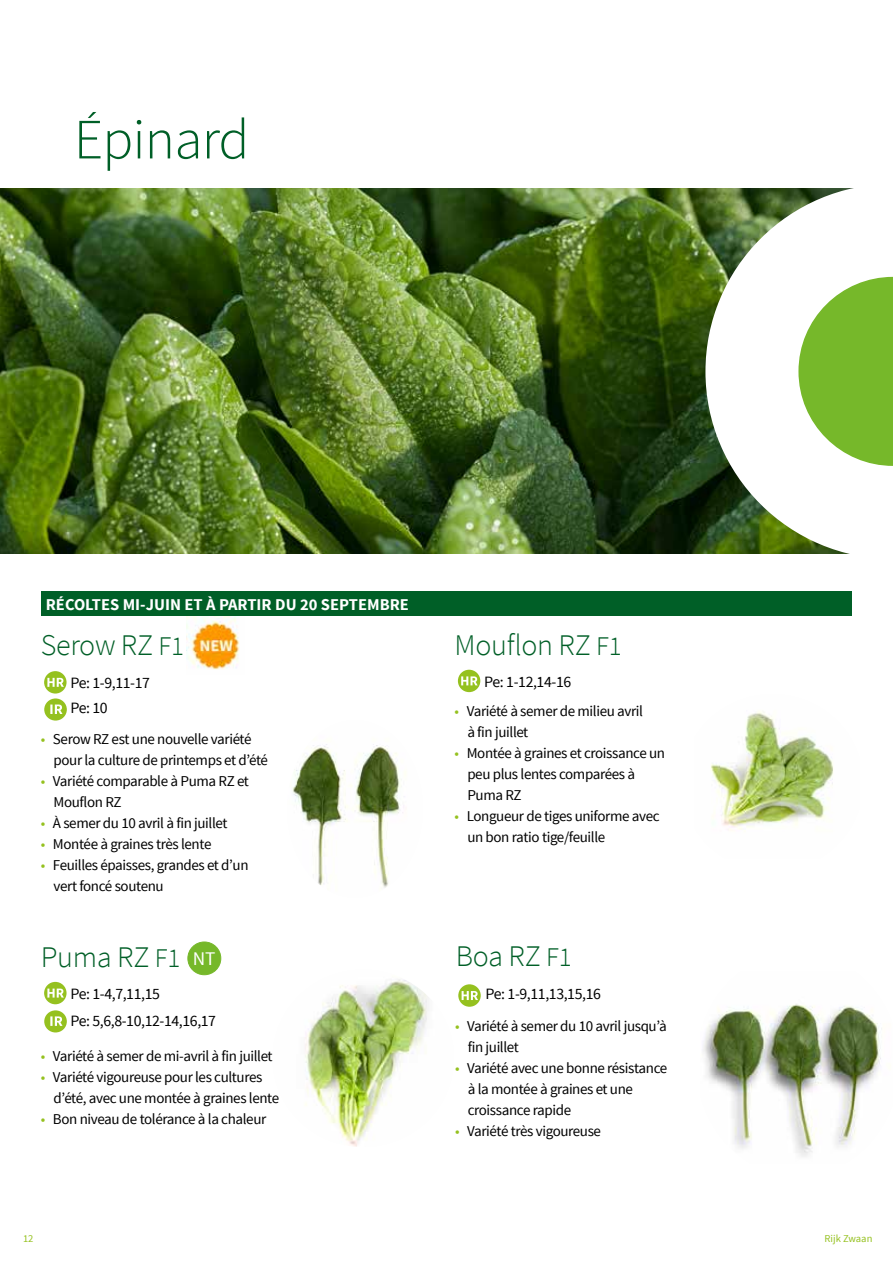
<style>
.page{position:relative;width:893px;height:1263px;background:#fff}
.page>*{position:absolute;margin:0;border:0;box-sizing:border-box;transform-origin:0 0}
.t1{font:300 57px "Source Sans Pro";letter-spacing:-.015em;color:#005f27}
.t2{font:300 30px "Source Sans Pro";letter-spacing:-.01em;color:#005f27}
.t3{font:19.35px "Source Sans Pro";color:#fff}
.t4{font:700 16.5px "Source Sans Pro";color:#fff}
.t5{font:15.75px/27.3px "Source Sans Pro";letter-spacing:-.025em;color:#000}
.t6{font:15px/21px "Source Sans Pro";letter-spacing:-.025em;color:#000}
.t7{font:10.5px "Source Sans Pro";color:#95c11f}
.s1{font-size:27px}
.s2{color:#95c11f}
</style>
<div class="page">
<img style="left:186px;top:617px;width:54px;height:53px">
<svg style="left:458px;top:984px;width:23px;height:23px"></svg>
<svg style="left:462px;top:991px;width:16px;height:9px"></svg>
<img style="left:0;top:188px;width:705px;height:366px">
<div style="left:42px;top:591px;width:810px;height:25px;background:#005f27"></div>
<div style="left:458px;top:670px;width:22px;height:22px;background:#95c11f;border-radius:50%"></div>
<svg style="left:461px;top:676px;width:17px;height:9px"></svg>
<div style="left:44px;top:671px;width:23px;height:22px;background:#95c11f;border-radius:50%"></div>
<svg style="left:47px;top:678px;width:17px;height:9px"></svg>
<img style="left:710px;top:711px;width:124px;height:119px">
<img style="left:292px;top:744px;width:114px;height:144px">
<img style="left:305px;top:979px;width:123px;height:168px">
<div style="left:44px;top:982px;width:23px;height:22px;background:#95c11f;border-radius:50%"></div>
<svg style="left:47px;top:988px;width:17px;height:9px"></svg>
<div style="left:44px;top:1010px;width:23px;height:22px;background:#95c11f;border-radius:50%"></div>
<svg style="left:50px;top:1016px;width:13px;height:10px"></svg>
<div style="left:44px;top:698px;width:23px;height:22px;background:#95c11f;border-radius:50%"></div>
<svg style="left:50px;top:704px;width:13px;height:10px"></svg>
<svg style="left:705px;top:188px;width:188px;height:366px"></svg>
<svg style="left:798px;top:277px;width:95px;height:189px"></svg>
<img style="left:703px;top:1004px;width:178px;height:153px">
<div style="left:188px;top:942px;width:33px;height:33px;background:#76b82a;border-radius:50%"></div>
<div style="left:188px;top:942px;width:33px;height:33px;border:1px solid #76b82a;border-radius:50%"></div>
<h1 class="t1" style="left:74px;top:105px;width:177px">Épinard</h1>
<p class="t4" style="left:46px;top:593px;width:365px">RÉCOLTES MI-JUIN ET À PARTIR DU 20 SEPTEMBRE</p>
<h2 class="t2" style="left:41px;top:627px;width:145px">Serow RZ <span class="s1">F1</span></h2>
<h2 class="t2" style="left:455px;top:626px;width:169px">Mouflon RZ <span class="s1">F1</span></h2>
<p class="t5" style="left:70px;top:669px;width:81px">Pe: 1-9,11-17</p>
<p class="t5" style="left:484px;top:668px;width:89px">Pe: 1-12,14-16</p>
<p class="t5" style="left:70px;top:694px;width:39px">Pe: 10</p>
<p class="t6" style="left:54px;top:729px;width:216px;text-indent:-13px"><span class="s2">•</span> Serow RZ est une nouvelle variété pour la culture de printemps et d’été</p>
<p class="t6" style="left:54px;top:771px;width:197px;text-indent:-13px"><span class="s2">•</span> Variété comparable à Puma RZ et<br>Mouflon RZ</p>
<p class="t6" style="left:41px;top:813px;width:188px"><span class="s2">•</span> À semer du 10 avril à fin juillet</p>
<p class="t6" style="left:41px;top:834px;width:172px"><span class="s2">•</span> Montée à graines très lente</p>
<p class="t6" style="left:54px;top:855px;width:197px;text-indent:-13px"><span class="s2">•</span> Feuilles épaisses, grandes et d’un vert foncé soutenu</p>
<p class="t6" style="left:467px;top:701px;width:177px;text-indent:-13px"><span class="s2">•</span> Variété à semer de milieu avril à fin juillet</p>
<p class="t6" style="left:467px;top:743px;width:199px;text-indent:-13px"><span class="s2">•</span> Montée à graines et croissance un peu plus lentes comparées à<br>Puma RZ</p>
<p class="t6" style="left:467px;top:806px;width:194px;text-indent:-13px"><span class="s2">•</span> Longueur de tiges uniforme avec un bon ratio tige/feuille</p>
<h2 class="t2" style="left:41px;top:938px;width:141px">Puma RZ <span class="s1">F1</span></h2>
<p class="t3" style="left:193px;top:947px;width:24px">NT</p>
<h2 class="t2" style="left:456px;top:938px;width:117px">Boa RZ <span class="s1">F1</span></h2>
<p class="t5" style="left:70px;top:980px;width:147px">Pe: 1-4,7,11,15<br>Pe: 5,6,8-10,12-14,16,17</p>
<p class="t6" style="left:41px;top:1046px;width:233px"><span class="s2">•</span> Variété à semer de mi-avril à fin juillet</p>
<p class="t6" style="left:54px;top:1067px;width:227px;text-indent:-13px"><span class="s2">•</span> Variété vigoureuse pour les cultures d’été, avec une montée à graines lente</p>
<p class="t6" style="left:41px;top:1109px;width:227px"><span class="s2">•</span> Bon niveau de tolérance à la chaleur</p>
<p class="t5" style="left:486px;top:981px;width:117px">Pe: 1-9,11,13,15,16</p>
<p class="t6" style="left:468px;top:1015px;width:201px;text-indent:-13px"><span class="s2">•</span> Variété à semer du 10 avril jusqu’à fin juillet</p>
<p class="t6" style="left:468px;top:1057px;width:201px;text-indent:-13px"><span class="s2">•</span> Variété avec une bonne résistance à la montée à graines et une croissance rapide</p>
<p class="t6" style="left:455px;top:1120px;width:148px"><span class="s2">•</span> Variété très vigoureuse</p>
<p class="t7" style="left:23px;top:1232px;width:12px">12</p>
<p class="t7" style="left:824px;top:1232px;width:50px">Rijk Zwaan</p>
</div>
